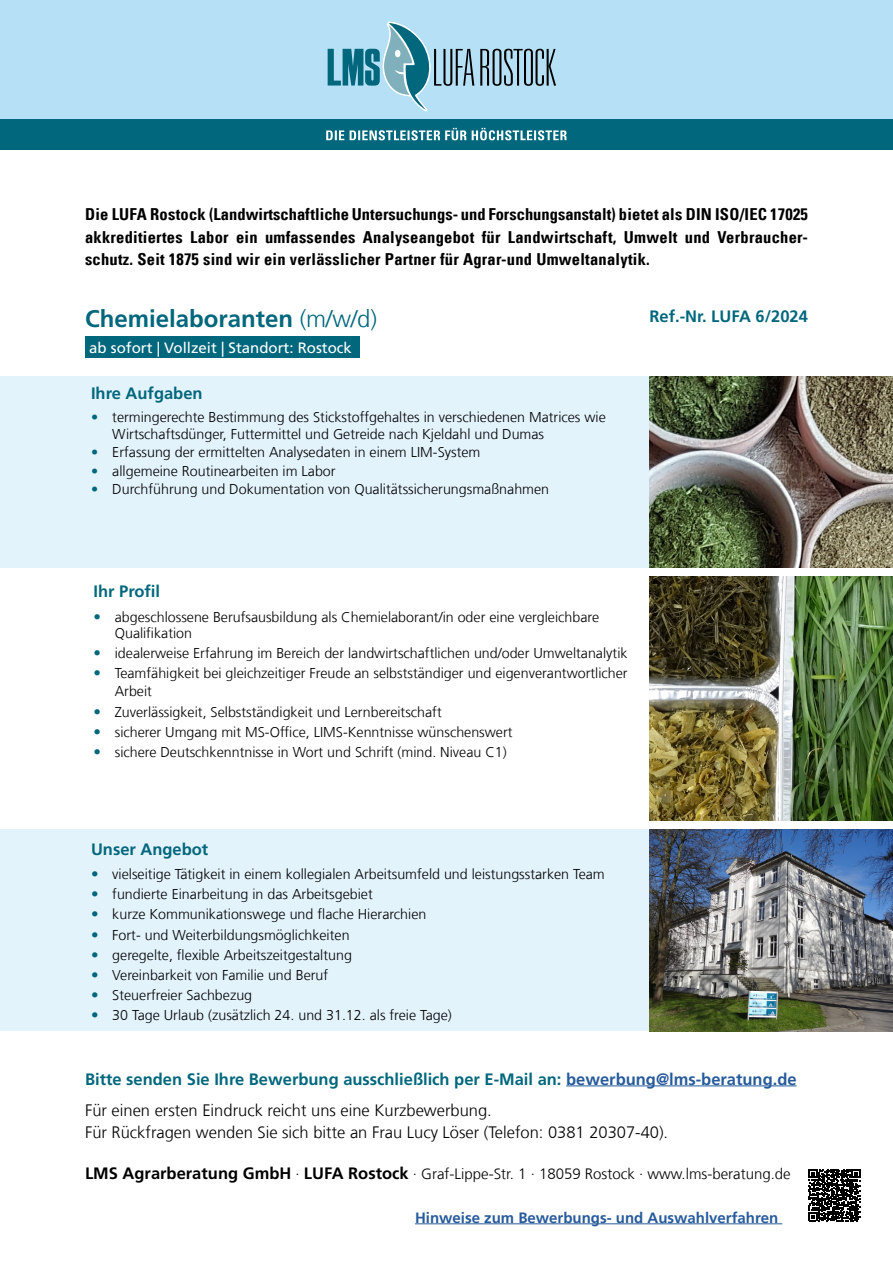
<style>
.page{position:relative;width:893px;height:1263px;background:#fff}
.page>*{position:absolute;margin:0;border:0;box-sizing:border-box;transform-origin:0 0}
.t1{font:700 24px "Frutiger LT Com";color:#00677c}
.t2{font:16.5px/22.5px "Univers Com 67 Bold Cond";letter-spacing:.015em;color:#000;text-align:justify}
.t3{font:700 16.5px/31px "Frutiger LT Com";color:#00677c}
.t4{font:300 16.5px "Frutiger LT Com";color:#000}
.t5{font:300 15px "Frutiger LT Com";color:#000}
.t6{font:700 15px "Frutiger LT Com";color:#275b9b}
.t7{font:15px "Frutiger LT Com";color:#fff}
.t8{font:300 14.25px/16.5px "Frutiger LT Com";color:#000}
.s1{font-weight:300}
.s2{font-weight:400;color:#00677c}
.s3{font-weight:400;font-size:15px;color:#00677c}
.s4{font-size:15px;color:#00677c}
.s5{color:#275b9b}
.s6{font-weight:300;color:#000}
.s7{font-weight:700;font-size:16.5px}
</style>
<div class="page">
<div style="left:0;top:376px;width:651px;height:192px;background:#e3f3fc"></div>
<div style="left:0;top:829px;width:650px;height:202px;background:#e3f3fc"></div>
<div style="left:0;top:0;width:893px;height:126px;background:#b5e0f5"></div>
<div style="left:0;top:119px;width:893px;height:31px;background:#00677c"></div>
<svg style="left:480px;top:49px;width:76px;height:37px"></svg>
<svg style="left:328px;top:22px;width:146px;height:89px"></svg>
<svg style="left:326px;top:128px;width:241px;height:12px"></svg>
<img style="left:650px;top:576px;width:243px;height:245px">
<img style="left:650px;top:829px;width:243px;height:202px">
<img style="left:650px;top:376px;width:243px;height:192px">
<hr style="left:566px;top:1085px;width:231px;height:1px;background:#275b9b">
<hr style="left:415px;top:1223px;width:367px;height:1px;background:#275b9b">
<svg style="left:808px;top:1169px;width:52px;height:52px"></svg>
<div style="left:85px;top:336px;width:275px;height:22px;background:#00677c"></div>
<p class="t2" style="left:85px;top:203px;width:724px">Die LUFA Rostock (Landwirtschaftliche Untersuchungs- und Forschungsanstalt) bietet als DIN ISO/IEC 17025 akkreditiertes Labor ein umfassendes Analyseangebot für Landwirtschaft, Umwelt und Verbraucher&shy;schutz. Seit 1875 sind wir ein verlässlicher Partner für Agrar-und Umweltanalytik.</p>
<h1 class="t1" style="left:85px;top:305px;width:293px">Chemielaboranten <span class="s1">(m/w/d)</span></h1>
<p class="t7" style="left:89px;top:338px;width:264px">ab sofort | Vollzeit | Standort: Rostock</p>
<p class="t3" style="left:91px;top:378px;width:113px">Ihre Aufgaben</p>
<p class="t8" style="left:112px;top:409px;width:495px;text-indent:-21px"><span class="s2">•</span> termingerechte Bestimmung des Stickstoffgehaltes in verschiedenen Matrices wie<br>Wirtschaftsdünger, Futtermittel und Getreide nach Kjeldahl und Dumas</p>
<p class="t8" style="left:91px;top:444px;width:391px"><span class="s2">•</span> Erfassung der ermittelten Analysedaten in einem LIM-System</p>
<p class="t8" style="left:91px;top:463px;width:246px"><span class="s2">•</span> allgemeine Routinearbeiten im Labor</p>
<p class="t8" style="left:91px;top:481px;width:460px"><span class="s2">•</span> Durchführung und Dokumentation von Qualitätssicherungsmaßnahmen</p>
<p class="t3" style="left:649px;top:300px;width:160px">Ref.-Nr. LUFA 6/2024</p>
<p class="t3" style="left:94px;top:576px;width:68px">Ihr Profil</p>
<p class="t8" style="left:115px;top:609px;width:486px;text-indent:-21px"><span class="s3">•</span> abgeschlossene Berufsausbildung als Chemielaborant/in oder eine vergleichbare<br>Qualifikation</p>
<p class="t8" style="left:94px;top:645px;width:536px"><span class="s3">•</span> idealerweise Erfahrung im Bereich der landwirtschaftlichen und/oder Umweltanalytik</p>
<p class="t8" style="left:115px;top:665px;width:514px;line-height:18px;text-indent:-21px"><span class="s3">•</span> Teamfähigkeit bei gleichzeitiger Freude an selbstständiger und eigenverantwortlicher<br>Arbeit</p>
<p class="t8" style="left:94px;top:703px;width:350px"><span class="s3">•</span> Zuverlässigkeit, Selbstständigkeit und Lernbereitschaft</p>
<p class="t8" style="left:94px;top:724px;width:420px"><span class="s3">•</span> sicherer Umgang mit MS-Office, LIMS-Kenntnisse wünschenswert</p>
<p class="t8" style="left:94px;top:744px;width:415px"><span class="s3">•</span> sichere Deutschkenntnisse in Wort und Schrift (mind. Niveau C1)</p>
<p class="t3" style="left:91px;top:834px;width:119px">Unser Angebot</p>
<p class="t8" style="left:91px;top:866px;width:515px"><span class="s4">•</span> vielseitige Tätigkeit in einem kollegialen Arbeitsumfeld und leistungsstarken Team</p>
<p class="t8" style="left:91px;top:886px;width:283px"><span class="s4">•</span> fundierte Einarbeitung in das Arbeitsgebiet</p>
<p class="t8" style="left:91px;top:906px;width:337px"><span class="s4">•</span> kurze Kommunikationswege und flache Hierarchien</p>
<p class="t8" style="left:91px;top:926px;width:260px"><span class="s4">•</span> Fort- und Weiterbildungsmöglichkeiten</p>
<p class="t8" style="left:91px;top:946px;width:262px"><span class="s4">•</span> geregelte, flexible Arbeitszeitgestaltung</p>
<p class="t8" style="left:91px;top:967px;width:239px"><span class="s4">•</span> Vereinbarkeit von Familie und Beruf</p>
<p class="t8" style="left:91px;top:987px;width:163px"><span class="s4">•</span> Steuerfreier Sachbezug</p>
<p class="t8" style="left:91px;top:1007px;width:362px"><span class="s4">•</span> 30 Tage Urlaub (zusätzlich 24. und 31.12. als freie Tage)</p>
<p class="t3" style="left:85px;top:1063px;width:713px">Bitte senden Sie Ihre Bewerbung ausschließlich per E-Mail an: <span class="s5">bewerbung@lms-beratung.de<br></span><span class="s6">Für einen ersten Eindruck reicht uns eine Kurzbewerbung.</span></p>
<p class="t4" style="left:85px;top:1123px;width:585px">Für Rückfragen wenden Sie sich bitte an Frau Lucy Löser (Telefon: 0381 20307-40).</p>
<p class="t5" style="left:85px;top:1165px;width:707px"><span class="s7">LMS Agrarberatung GmbH</span> · <span class="s7">LUFA Rostock</span> · Graf-Lippe-Str. 1 · 18059 Rostock · www.lms-beratung.de</p>
<p class="t6" style="left:415px;top:1209px;width:365px">Hinweise zum Bewerbungs- und Auswahlverfahren</p>
</div>
